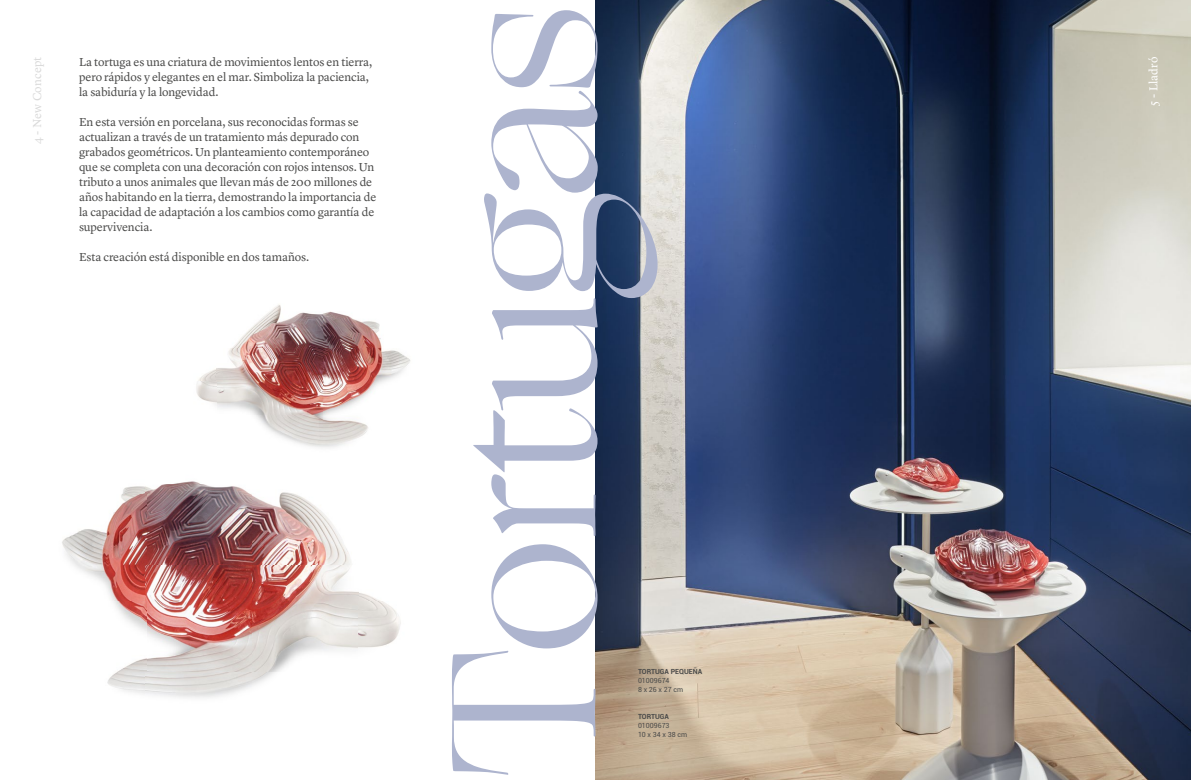
<style>
.page{position:relative;width:1191px;height:780px;background:#fff}
.page>*{position:absolute;margin:0;border:0;box-sizing:border-box;transform-origin:0 0}
.t1{font:204.2px "Ogg";letter-spacing:-.01em;color:#adb4ce}
.t2{font:12px/15px "Lyon Text";letter-spacing:-.01em;color:#4a4a49}
.t3{font:12px "Lyon Text";letter-spacing:.01em;color:#dadada}
.t4{font:12px "Lyon Text";letter-spacing:.01em;color:#fff}
.t5{font:7px/9px "Roboto";color:#4a4a49}
.t6{font:700 7px "Roboto";color:#4a4a49}
</style>
<div class="page">
<img style="left:62px;top:304px;width:349px;height:394px">
<img style="left:396px;top:304px;width:15px;height:49px">
<img style="left:595px;top:0;width:596px;height:780px">
<p class="t3" style="left:28px;top:144px;width:89px;rotate:-90deg">4 - New Concept</p>
<p class="t2" style="left:79px;top:53px;width:295px">La tortuga es una criatura de movimientos lentos en tierra, pero rápidos y elegantes en el mar. Simboliza la paciencia, la sabiduría y la longevidad.</p>
<p class="t2" style="left:79px;top:113px;width:299px">En esta versión en porcelana, sus reconocidas formas se actualizan a través de un tratamiento más depurado con grabados geométricos. Un planteamiento contemporáneo que se completa con una decoración con rojos intensos. Un tributo a unos animales que llevan más de 200 millones de años habitando en la tierra, demostrando la importancia de la capacidad de adaptación a los cambios como garantía de supervivencia.</p>
<p class="t2" style="left:79px;top:248px;width:231px">Esta creación está disponible en dos tamaños.</p>
<h1 class="t1" style="left:386px;top:780px;width:777px;rotate:-90deg">Tortugas</h1>
<p class="t6" style="left:638px;top:667px;width:66px">TORTUGA PEQUEÑA</p>
<p class="t5" style="left:638px;top:676px;width:47px">01009674<br>8 x 26 x 27 cm</p>
<p class="t6" style="left:638px;top:712px;width:32px">TORTUGA</p>
<p class="t5" style="left:638px;top:721px;width:51px">01009673<br>10 x 34 x 38 cm</p>
<p class="t4" style="left:1144px;top:106px;width:51px;rotate:-90deg">5 - Lladró</p>
</div>
